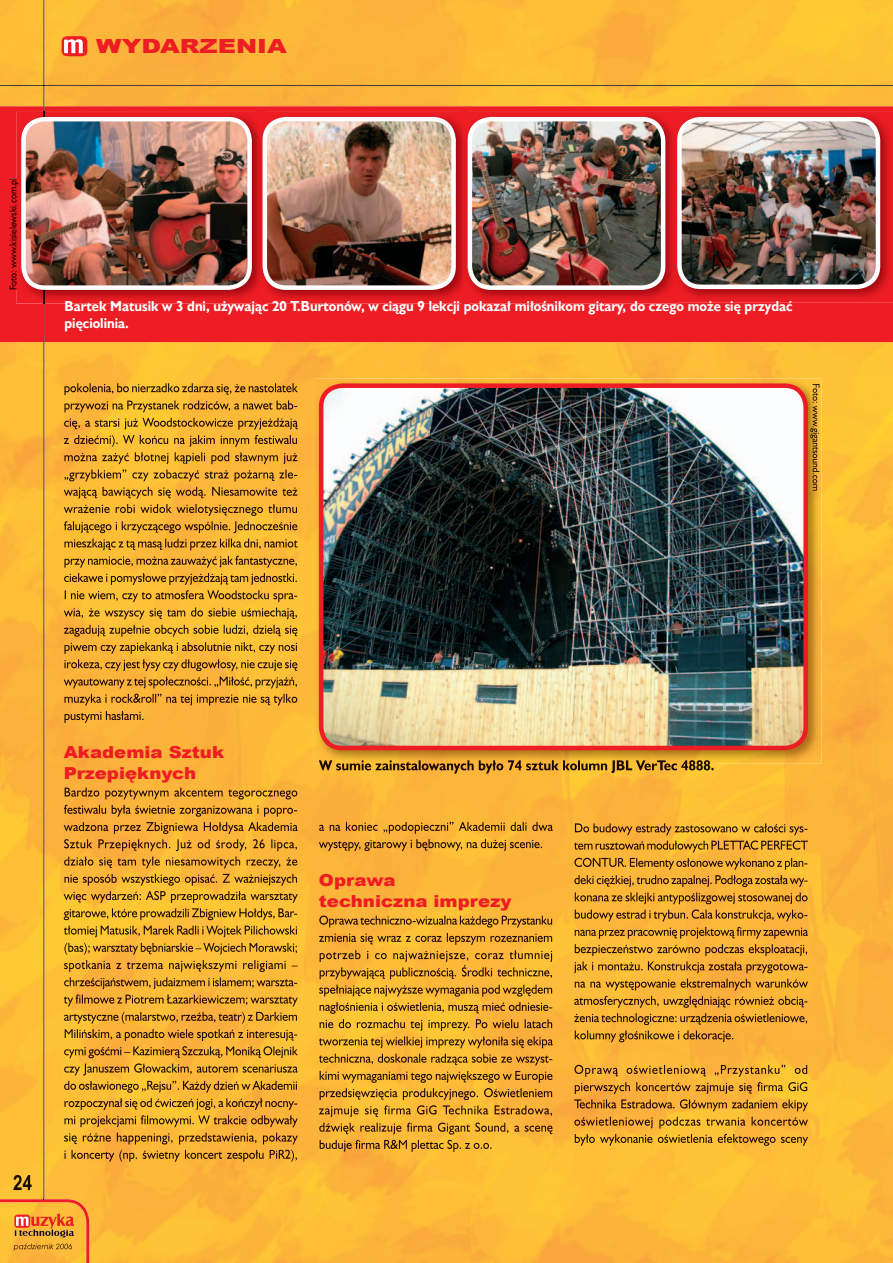
<style>
.page{position:relative;width:893px;height:1263px;background:#fff}
.page>*{position:absolute;margin:0;border:0;box-sizing:border-box;transform-origin:0 0}
.t1{font:900 19.5px "Arial";color:#ee1d23;scale:1.3 1}
.t2{font:900 16.5px/21px "Arial";color:#ee1d23;scale:1.1 1}
.t3{font:14.55px/17.2px "Humanst 521 EU Bold";color:#fff;scale:.93 1}
.t4{font:9.9px "Humanst 521 EU Normal";color:#170000;scale:.93 1}
</style>
<div class="page">
<img style="left:0;top:843px;width:472px;height:420px">
<img style="left:472px;top:738px;width:421px;height:525px">
<img style="left:0;top:342px;width:315px;height:501px">
<div style="left:315px;top:764px;width:158px;height:79px;background:#fcb63a"></div>
<img style="left:789px;top:342px;width:104px;height:396px">
<img style="left:315px;top:342px;width:474px;height:36px">
<img style="left:0;top:0;width:893px;height:106px">
<div style="left:0;top:106px;width:893px;height:236px;background:#ee1d23"></div>
<img style="left:13px;top:1175px;width:19px;height:15px">
<img style="left:44px;top:0;width:1px;height:1199px">
<hr style="left:44px;top:303px;width:1px;height:39px;background:#170000">
<img style="left:0;top:85px;width:893px;height:1px">
<svg style="left:0;top:1199px;width:89px;height:64px"></svg>
<img style="left:15px;top:1229px;width:59px;height:8px">
<img style="left:14px;top:1243px;width:58px;height:7px">
<svg style="left:62px;top:36px;width:25px;height:20px"></svg>
<img style="left:16px;top:112px;width:242px;height:191px">
<img style="left:44px;top:290px;width:1px;height:13px">
<img style="left:21px;top:106px;width:231px;height:184px">
<img style="left:265px;top:112px;width:198px;height:191px">
<img style="left:258px;top:112px;width:7px;height:191px">
<img style="left:262px;top:117px;width:194px;height:173px">
<img style="left:469px;top:112px;width:203px;height:191px">
<img style="left:463px;top:112px;width:6px;height:191px">
<img style="left:468px;top:117px;width:197px;height:173px">
<img style="left:679px;top:112px;width:214px;height:191px">
<img style="left:672px;top:112px;width:7px;height:191px">
<img style="left:677px;top:117px;width:203px;height:172px">
<img style="left:64px;top:383px;width:234px;height:12px">
<img style="left:64px;top:400px;width:233px;height:12px">
<img style="left:64px;top:418px;width:234px;height:12px">
<img style="left:64px;top:435px;width:234px;height:12px">
<img style="left:64px;top:452px;width:234px;height:12px">
<img style="left:64px;top:469px;width:233px;height:12px">
<img style="left:64px;top:487px;width:234px;height:12px">
<img style="left:64px;top:504px;width:234px;height:12px">
<img style="left:64px;top:521px;width:234px;height:12px">
<img style="left:64px;top:538px;width:234px;height:12px">
<img style="left:64px;top:556px;width:234px;height:12px">
<img style="left:64px;top:573px;width:234px;height:12px">
<img style="left:65px;top:590px;width:232px;height:12px">
<img style="left:64px;top:607px;width:234px;height:12px">
<img style="left:64px;top:625px;width:234px;height:12px">
<img style="left:64px;top:642px;width:234px;height:12px">
<img style="left:64px;top:659px;width:234px;height:12px">
<img style="left:64px;top:676px;width:234px;height:12px">
<img style="left:64px;top:694px;width:234px;height:12px">
<img style="left:64px;top:711px;width:80px;height:12px">
<img style="left:65px;top:787px;width:233px;height:12px">
<img style="left:64px;top:805px;width:233px;height:12px">
<img style="left:64px;top:822px;width:234px;height:12px">
<img style="left:64px;top:839px;width:234px;height:12px">
<img style="left:64px;top:856px;width:234px;height:12px">
<img style="left:64px;top:874px;width:234px;height:12px">
<img style="left:64px;top:891px;width:234px;height:12px">
<img style="left:64px;top:908px;width:233px;height:12px">
<img style="left:64px;top:925px;width:234px;height:12px">
<img style="left:64px;top:943px;width:27px;height:12px">
<img style="left:93px;top:943px;width:205px;height:12px">
<img style="left:64px;top:960px;width:47px;height:12px">
<img style="left:111px;top:960px;width:187px;height:12px">
<img style="left:64px;top:977px;width:233px;height:12px">
<img style="left:64px;top:994px;width:234px;height:12px">
<img style="left:64px;top:1012px;width:234px;height:12px">
<img style="left:65px;top:1029px;width:232px;height:12px">
<img style="left:64px;top:1046px;width:234px;height:12px">
<img style="left:64px;top:1063px;width:234px;height:12px">
<img style="left:64px;top:1081px;width:234px;height:12px">
<img style="left:64px;top:1098px;width:233px;height:12px">
<img style="left:64px;top:1115px;width:234px;height:12px">
<img style="left:64px;top:1132px;width:234px;height:12px">
<img style="left:64px;top:1150px;width:234px;height:12px">
<img style="left:319px;top:822px;width:234px;height:12px">
<img style="left:319px;top:839px;width:223px;height:12px">
<img style="left:319px;top:915px;width:234px;height:12px">
<img style="left:319px;top:933px;width:234px;height:12px">
<img style="left:320px;top:950px;width:233px;height:12px">
<img style="left:320px;top:965px;width:233px;height:14px">
<img style="left:319px;top:985px;width:234px;height:11px">
<img style="left:320px;top:1002px;width:232px;height:12px">
<img style="left:320px;top:1019px;width:233px;height:12px">
<img style="left:319px;top:1036px;width:234px;height:12px">
<img style="left:319px;top:1054px;width:233px;height:11px">
<img style="left:320px;top:1071px;width:233px;height:12px">
<img style="left:320px;top:1088px;width:233px;height:12px">
<img style="left:319px;top:1105px;width:234px;height:12px">
<img style="left:319px;top:1122px;width:234px;height:12px">
<img style="left:320px;top:1140px;width:172px;height:12px">
<img style="left:575px;top:823px;width:232px;height:12px">
<img style="left:574px;top:840px;width:234px;height:12px">
<img style="left:574px;top:858px;width:233px;height:12px">
<img style="left:574px;top:875px;width:233px;height:12px">
<img style="left:575px;top:892px;width:233px;height:12px">
<img style="left:575px;top:909px;width:232px;height:12px">
<img style="left:575px;top:927px;width:233px;height:12px">
<img style="left:575px;top:944px;width:233px;height:12px">
<img style="left:574px;top:961px;width:233px;height:12px">
<img style="left:575px;top:979px;width:233px;height:11px">
<img style="left:574px;top:996px;width:233px;height:12px">
<img style="left:574px;top:1013px;width:234px;height:12px">
<img style="left:575px;top:1030px;width:159px;height:12px">
<img style="left:574px;top:1065px;width:234px;height:12px">
<img style="left:575px;top:1082px;width:233px;height:12px">
<img style="left:574px;top:1099px;width:234px;height:12px">
<img style="left:574px;top:1117px;width:234px;height:11px">
<img style="left:575px;top:1134px;width:233px;height:12px">
<div style="left:10px;top:179px;width:6px;height:110px;background:#ee1d23"></div>
<img style="left:16px;top:179px;width:3px;height:110px">
<img style="left:314px;top:378px;width:507px;height:386px">
<img style="left:319px;top:383px;width:489px;height:367px">
<img style="left:319px;top:764px;width:395px;height:10px">
<img style="left:319px;top:760px;width:395px;height:4px">
<img style="left:810px;top:384px;width:9px;height:107px">
<h1 class="t1" style="left:96px;top:32px;width:148px">WYDARZENIA</h1>
<p class="t4" style="left:7px;top:290px;width:122px;rotate:-90deg">Foto: www.kisielewski.com.pl</p>
<p class="t3" style="left:65px;top:298px;width:784px">Bartek Matusik w 3 dni, używając 20 T.Burtonów, w ciągu 9 lekcji pokazał miłośnikom gitary, do czego może się przydać pięciolinia.</p>
<p class="t2" style="left:64px;top:741px;width:147px">Akademia Sztuk<br>Przepięknych</p>
<p class="t2" style="left:319px;top:869px;width:177px">Oprawa<br>techniczna imprezy</p>
</div>
